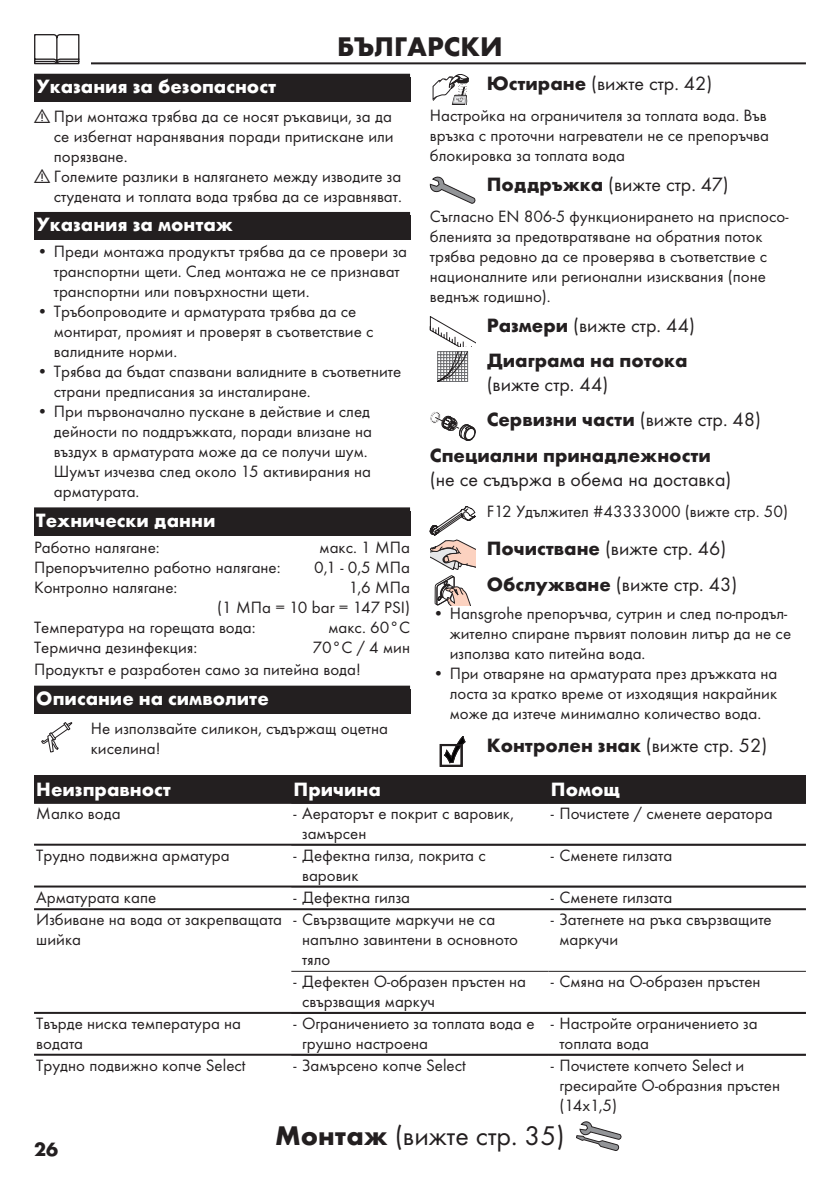
<style>
.page{position:relative;width:840px;height:1191px;background:#fff}
.page>*{position:absolute;margin:0;border:0;box-sizing:border-box;transform-origin:0 0}
.Montage_mit_Symbol_BG{font:28px "Futura TOT Boo";color:#231f20}
.Sprache_Rahmenwechsel_BG{font:700 28px "Futura TOT";color:#231f20}
.Ueberschrift_Grafik_BG{font:700 20px/24px "Futura TOT";color:#231f20}
.Ueberschrift_Grafik__folgeText_BG{font:20px "Futura TOT Boo";color:#231f20}
.Ueberschrift_nach_Grafik_BG{font:20px/24px "Futura TOT Boo";color:#231f20}
.Ueberschrift_BG{font:700 20px "Futura TOT";color:#fff}
.Ueberschrift_Grafik_BG-2{font:20px "Futura TOT Boo";color:#231f20}
.Tabelle_Kopf_BG{font:700 20px "Futura TOT";color:#fff}
.Ueberschrift___BG{font:700 20px "Futura TOT";color:#fff}
.Normaltext_nach_Grafik_BG{font:17px/20px "Futura TOT Boo";color:#231f20}
.Techn__Daten_BG{font:17px "Futura TOT Boo";color:#231f20}
.Tabelle_Spalte_BG{font:17px/20px "Futura TOT Boo";color:#231f20}
.Normaltext_Grafik_BG{font:17px/20px "Futura TOT Boo";color:#231f20}
.Normaltext_BG{font:17px "Futura TOT Boo";color:#231f20}
.s1{font-family:"Futura TOT";font-weight:700}
.s2{font-family:"Futura TOT Boo";font-weight:400}
</style>
<div class="page">
<hr style="left:34px;top:62px;width:771px;height:2px;background:#231f20">
<div style="left:23px;top:34px;width:68px;height:34px;background:#fff"></div>
<svg style="left:34px;top:34px;width:45px;height:30px"></svg>
<svg style="left:576px;top:1121px;width:45px;height:29px"></svg>
<div style="left:34px;top:74px;width:376px;height:28px;background:#231f20"></div>
<div style="left:34px;top:212px;width:376px;height:28px;background:#231f20"></div>
<div style="left:34px;top:507px;width:376px;height:28px;background:#231f20"></div>
<div style="left:34px;top:689px;width:376px;height:25px;background:#231f20"></div>
<div style="left:34px;top:685px;width:376px;height:28px;background:#231f20"></div>
<svg style="left:41px;top:722px;width:32px;height:30px"></svg>
<svg style="left:432px;top:74px;width:36px;height:31px"></svg>
<svg style="left:429px;top:176px;width:46px;height:28px"></svg>
<svg style="left:429px;top:316px;width:46px;height:66px"></svg>
<svg style="left:430px;top:411px;width:45px;height:30px"></svg>
<svg style="left:429px;top:506px;width:46px;height:99px"></svg>
<svg style="left:440px;top:736px;width:25px;height:30px"></svg>
<div style="left:34px;top:775px;width:260px;height:28px;background:#231f20"></div>
<div style="left:288px;top:775px;width:263px;height:28px;background:#231f20"></div>
<div style="left:545px;top:775px;width:260px;height:28px;background:#231f20"></div>
<hr style="left:34px;top:802px;width:771px;height:2px;background:#231f20">
<hr style="left:34px;top:843px;width:771px;height:2px;background:#231f20">
<hr style="left:34px;top:885px;width:771px;height:2px;background:#231f20">
<hr style="left:34px;top:908px;width:771px;height:2px;background:#231f20">
<hr style="left:291px;top:970px;width:257px;height:1px;background:#231f20">
<hr style="left:548px;top:970px;width:257px;height:1px;background:#231f20">
<hr style="left:34px;top:1012px;width:771px;height:2px;background:#231f20">
<hr style="left:34px;top:1053px;width:771px;height:2px;background:#231f20">
<p class="Sprache_Rahmenwechsel_BG" style="left:337px;top:29px;width:167px">БЪЛГАРСКИ</p>
<p class="Ueberschrift___BG" style="left:36px;top:74px;width:241px">Указания за безопасност</p>
<p class="Normaltext_nach_Grafik_BG" style="left:54px;top:106px;width:341px;text-align:justify;text-indent:-20px"><sub>!</sub> При монтажа трябва да се носят ръкавици, за да се избегнат наранявания поради притискане или порязване.</p>
<p class="Normaltext_nach_Grafik_BG" style="left:34px;top:166px;width:369px;text-align:right"><sub>!</sub> Големите разлики в налягането между изводите за студената и топлата вода трябва да се изравняват.</p>
<p class="Ueberschrift_BG" style="left:36px;top:212px;width:198px">Указания за монтаж</p>
<p class="Normaltext_nach_Grafik_BG" style="left:54px;top:241px;width:354px;text-indent:-17px">• Преди монтажа продуктът трябва да се провери за транспортни щети. След монтажа не се признават транспортни или повърхностни щети.</p>
<p class="Normaltext_nach_Grafik_BG" style="left:54px;top:301px;width:321px;text-indent:-17px">• Тръбопроводите и арматурата трябва да се монтират, промият и проверят в съответствие с валидните норми.</p>
<p class="Normaltext_nach_Grafik_BG" style="left:54px;top:361px;width:348px;text-indent:-17px">• Трябва да бъдат спазвани валидните в съответните страни предписания за инсталиране.</p>
<p class="Normaltext_nach_Grafik_BG" style="left:54px;top:401px;width:319px;text-indent:-17px">• При първоначално пускане в действие и след дейности по поддръжката, поради влизане на въздух в арматурата може да се получи шум.<br>Шумът изчезва след около 15 активирания на арматурата.</p>
<p class="Ueberschrift_BG" style="left:36px;top:508px;width:180px">Технически данни</p>
<p class="Techn__Daten_BG" style="left:34px;top:537px;width:127px">Работно налягане:</p>
<p class="Techn__Daten_BG" style="left:319px;top:537px;width:92px">макс. 1 МПа</p>
<p class="Techn__Daten_BG" style="left:34px;top:557px;width:248px">Препоръчително работно налягане:</p>
<p class="Techn__Daten_BG" style="left:314px;top:557px;width:97px">0,1 - 0,5 МПа</p>
<p class="Techn__Daten_BG" style="left:34px;top:577px;width:145px">Контролно налягане:</p>
<p class="Techn__Daten_BG" style="left:348px;top:577px;width:63px">1,6 МПа</p>
<p class="Techn__Daten_BG" style="left:217px;top:597px;width:194px">(1 МПа = 10 bar = 147 PSI)</p>
<p class="Techn__Daten_BG" style="left:34px;top:617px;width:223px">Температура на горещата вода:</p>
<p class="Techn__Daten_BG" style="left:328px;top:617px;width:83px">макс. 60°C</p>
<p class="Techn__Daten_BG" style="left:34px;top:637px;width:165px">Термична дезинфекция:</p>
<p class="Techn__Daten_BG" style="left:312px;top:637px;width:99px">70°C / 4 мин</p>
<p class="Normaltext_BG" style="left:34px;top:659px;width:328px">Продуктът е разработен само за питейна вода!</p>
<p class="Ueberschrift_BG" style="left:36px;top:686px;width:234px">Описание на символите</p>
<p class="Normaltext_Grafik_BG" style="left:91px;top:718px;width:298px">Не използвайте силикон, съдържащ оцетна киселина!</p>
<p class="Ueberschrift_Grafik__folgeText_BG" style="left:486px;top:71px;width:227px"><span class="s1">Юстиране</span> (вижте стр. 42)</p>
<p class="Normaltext_nach_Grafik_BG" style="left:429px;top:105px;width:340px">Настройка на ограничителя за топлата вода. Във връзка с проточни нагреватели не се препоръчва блокировка за топлата вода</p>
<p class="Ueberschrift_Grafik__folgeText_BG" style="left:486px;top:172px;width:243px"><span class="s1">Поддръжка</span> (вижте стр. 47)</p>
<p class="Normaltext_nach_Grafik_BG" style="left:429px;top:206px;width:360px">Съгласно EN 806-5 функционирането на приспосо&shy;бленията за предотвратяване на обратния поток трябва редовно да се проверява в съответствие с националните или регионални изисквания (поне веднъж годишно).</p>
<p class="Ueberschrift_Grafik_BG-2" style="left:486px;top:313px;width:210px"><span class="s1">Размери</span> (вижте стр. 44)</p>
<p class="Ueberschrift_Grafik_BG" style="left:486px;top:348px;width:202px">Диаграма на потока <span class="s2">(вижте стр. 44)</span></p>
<p class="Ueberschrift_Grafik_BG" style="left:486px;top:407px;width:276px">Сервизни части <span class="s2">(вижте стр. 48)</span></p>
<p class="Ueberschrift_nach_Grafik_BG" style="left:429px;top:443px;width:303px"><span class="s1">Специални принадлежности </span>(не се съдържа в обема на доставка)</p>
<p class="Normaltext_Grafik_BG" style="left:486px;top:501px;width:303px">F12 Удължител #43333000 (вижте стр. 50)</p>
<p class="Ueberschrift_Grafik_BG-2" style="left:486px;top:536px;width:241px"><span class="s1">Почистване</span> (вижте стр. 46)</p>
<p class="Ueberschrift_Grafik__folgeText_BG" style="left:486px;top:572px;width:252px"><span class="s1">Обслужване</span> (вижте стр. 43)</p>
<p class="Normaltext_nach_Grafik_BG" style="left:449px;top:603px;width:343px;text-indent:-17px">• Hansgrohe препоръчва, сутрин и след по-продъл&shy;жително спиране първият половин литър да не се използва като питейна вода.</p>
<p class="Normaltext_nach_Grafik_BG" style="left:449px;top:663px;width:329px;text-align:justify;text-indent:-17px">• При отваряне на арматурата през дръжката на лоста за кратко време от изходящия накрайник може да изтече минимално количество вода.</p>
<p class="Ueberschrift_Grafik_BG" style="left:486px;top:732px;width:282px">Контролен знак <span class="s2">(вижте стр. 52)</span></p>
<p class="Tabelle_Kopf_BG" style="left:36px;top:777px;width:136px">Неизправност</p>
<p class="Tabelle_Kopf_BG" style="left:293px;top:777px;width:89px">Причина</p>
<p class="Tabelle_Kopf_BG" style="left:550px;top:777px;width:71px">Помощ</p>
<p class="Tabelle_Spalte_BG" style="left:36px;top:803px;width:86px">Малко вода</p>
<p class="Normaltext_nach_Grafik_BG" style="left:302px;top:803px;width:213px;text-indent:-9px">- Аераторът е покрит с варовик, замърсен</p>
<p class="Normaltext_nach_Grafik_BG" style="left:550px;top:803px;width:223px">- Почистете / сменете аератора</p>
<p class="Tabelle_Spalte_BG" style="left:36px;top:845px;width:195px">Трудно подвижна арматура</p>
<p class="Normaltext_nach_Grafik_BG" style="left:302px;top:845px;width:185px;text-indent:-9px">- Дефектна гилза, покрита с варовик</p>
<p class="Normaltext_nach_Grafik_BG" style="left:550px;top:845px;width:123px">- Сменете гилзата</p>
<p class="Tabelle_Spalte_BG" style="left:36px;top:887px;width:121px">Арматурата капе</p>
<p class="Normaltext_nach_Grafik_BG" style="left:293px;top:887px;width:118px">- Дефектна гилза</p>
<p class="Normaltext_nach_Grafik_BG" style="left:550px;top:887px;width:123px">- Сменете гилзата</p>
<p class="Tabelle_Spalte_BG" style="left:36px;top:909px;width:247px">Избиване на вода от закрепващата шийка</p>
<p class="Normaltext_nach_Grafik_BG" style="left:302px;top:909px;width:217px;text-indent:-9px">- Свързващите маркучи не са напълно завинтени в основното тяло</p>
<p class="Normaltext_nach_Grafik_BG" style="left:559px;top:909px;width:214px;text-indent:-9px">- Затегнете на ръка свързващите маркучи</p>
<p class="Normaltext_nach_Grafik_BG" style="left:302px;top:971px;width:225px;text-indent:-9px">- Дефектен O-образен пръстен на свързващия маркуч</p>
<p class="Normaltext_nach_Grafik_BG" style="left:550px;top:971px;width:211px">- Смяна на O-образен пръстен</p>
<p class="Tabelle_Spalte_BG" style="left:36px;top:1013px;width:206px">Твърде ниска температура на водата</p>
<p class="Normaltext_nach_Grafik_BG" style="left:302px;top:1013px;width:234px;text-indent:-9px">- Ограничението за топлата вода е грушно настроена</p>
<p class="Normaltext_nach_Grafik_BG" style="left:559px;top:1013px;width:200px;text-indent:-9px">- Настройте ограничението за топлата вода</p>
<p class="Tabelle_Spalte_BG" style="left:36px;top:1055px;width:211px">Трудно подвижно копче Select</p>
<p class="Normaltext_nach_Grafik_BG" style="left:293px;top:1055px;width:174px">- Замърсено копче Select</p>
<p class="Normaltext_nach_Grafik_BG" style="left:559px;top:1055px;width:222px;text-indent:-9px">- Почистете копчето Select и гресирайте O-образния пръстен (14x1,5)</p>
<p class="Ueberschrift_Grafik_BG" style="left:34px;top:1136px;width:25px">26</p>
<p class="Montage_mit_Symbol_BG" style="left:275px;top:1119px;width:291px"><span class="s1">Монтаж</span> (вижте стр. 35)</p>
</div>
